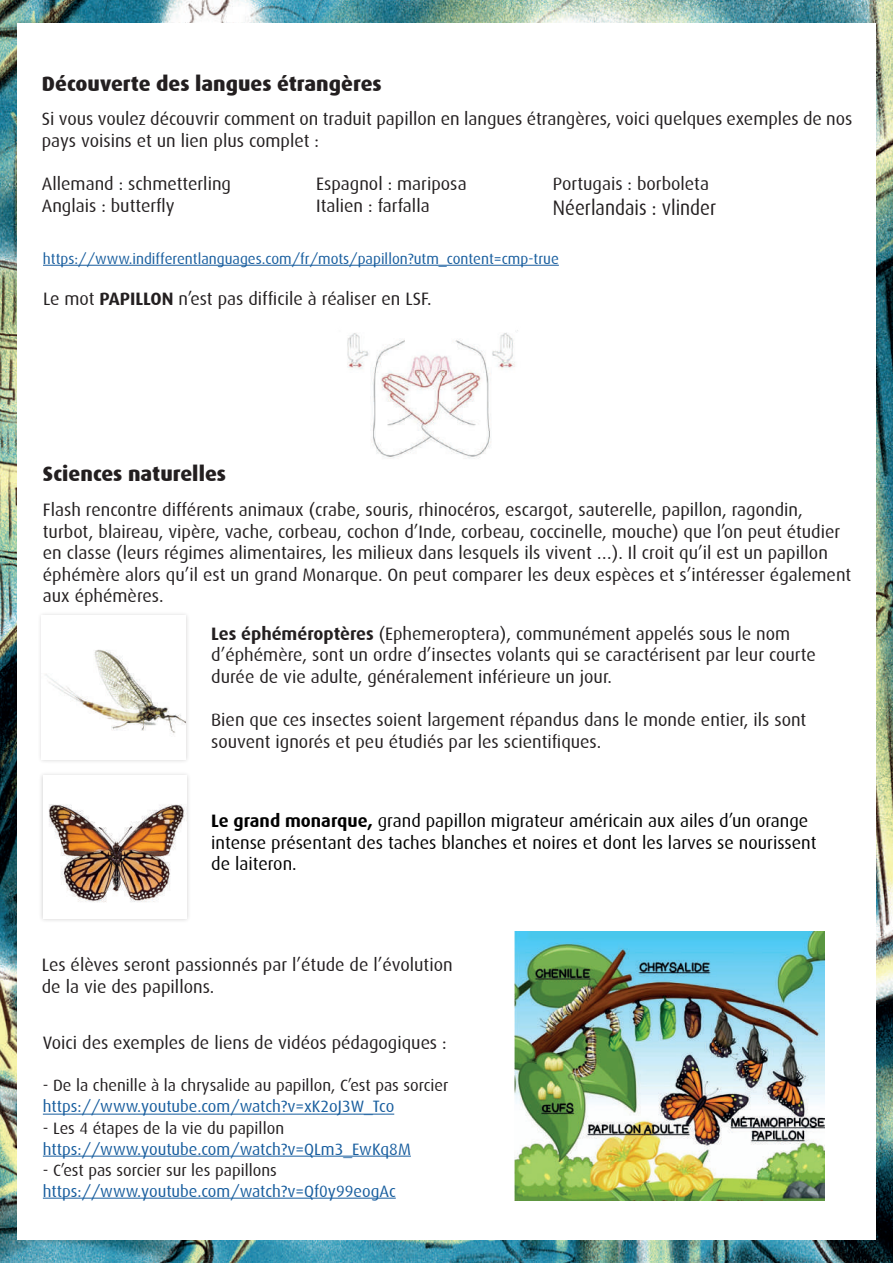
<style>
.page{position:relative;width:893px;height:1263px;background:#fff}
.page>*{position:absolute;margin:0;border:0;box-sizing:border-box;transform-origin:0 0}
.t1{font:800 21px "Dax";color:#231f20}
.t2{font:21px "Dax";color:#231f20;scale:.9 1}
.t3{font:18px/21.6px "Dax";color:#231f20}
.t4{font:18px/21.6px "Dax";color:#000}
.t5{font:16.5px "Dax";color:#175d9e}
.t6{font:16.5px "Dax";color:#231f20}
.t7{font:15px "Dax";color:#175d9e}
.s1{font-weight:700}
</style>
<div class="page">
<img style="left:0;top:0;width:893px;height:1263px">
<div style="left:17px;top:23px;width:859px;height:1217px;background:#fff"></div>
<img style="left:347px;top:330px;width:171px;height:129px">
<hr style="left:43px;top:1114px;width:351px;height:1px;background:#175d9e">
<hr style="left:43px;top:1156px;width:368px;height:1px;background:#175d9e">
<hr style="left:43px;top:1198px;width:353px;height:1px;background:#175d9e">
<img style="left:53px;top:650px;width:133px;height:83px">
<div style="left:39px;top:771px;width:152px;height:153px;background:#231f20;opacity:.2"></div>
<img style="left:43px;top:776px;width:144px;height:143px">
<hr style="left:43px;top:265px;width:516px;height:1px;background:#175d9e">
<img style="left:514px;top:931px;width:311px;height:269px">
<p class="t1" style="left:42px;top:72px;width:341px">Découverte des langues étrangères</p>
<p class="t3" style="left:42px;top:109px;width:812px">Si vous voulez découvrir comment on traduit papillon en langues étrangères, voici quelques exemples de nos pays voisins et un lien plus complet :</p>
<p class="t3" style="left:42px;top:173px;width:191px">Allemand : schmetterling<br>Anglais : butterfly</p>
<p class="t3" style="left:316px;top:173px;width:152px">Espagnol : mariposa<br>Italien : farfalla</p>
<p class="t7" style="left:43px;top:250px;width:517px">https://www.indifferentlanguages.com/fr/mots/papillon?utm_content=cmp-true</p>
<p class="t3" style="left:553px;top:173px;width:158px">Portugais : borboleta</p>
<p class="t2" style="left:553px;top:197px;width:183px">Néerlandais : vlinder</p>
<p class="t3" style="left:43px;top:288px;width:390px">Le mot <span class="s1">PAPILLON</span> n’est pas difficile à réaliser en LSF.</p>
<p class="t1" style="left:43px;top:462px;width:185px">Sciences naturelles</p>
<p class="t3" style="left:43px;top:499px;width:810px">Flash rencontre différents animaux (crabe, souris, rhinocéros, escargot, sauterelle, papillon, ragondin, turbot, blaireau, vipère, vache, corbeau, cochon d’Inde, corbeau, coccinelle, mouche) que l’on peut étudier en classe (leurs régimes alimentaires, les milieux dans lesquels ils vivent …). Il croit qu’il est un papillon éphémère alors qu’il est un grand Monarque. On peut comparer les deux espèces et s’intéresser également aux éphémères.</p>
<p class="t3" style="left:211px;top:623px;width:606px"><span class="s1">Les éphéméroptères</span> (Ephemeroptera), communément appelés sous le nom d’éphémère, sont un ordre d’insectes volants qui se caractérisent par leur courte durée de vie adulte, généralement inférieure un jour.</p>
<p class="t3" style="left:211px;top:709px;width:597px">Bien que ces insectes soient largement répandus dans le monde entier, ils sont souvent ignorés et peu étudiés par les scientifiques.</p>
<p class="t4" style="left:211px;top:810px;width:607px"><span class="s1">Le grand monarque,</span> grand papillon migrateur américain aux ailes d’un orange intense présentant des taches blanches et noires et dont les larves se nourissent de laiteron.</p>
<p class="t3" style="left:42px;top:954px;width:412px">Les élèves seront passionnés par l’étude de l’évolution de la vie des papillons.</p>
<p class="t3" style="left:43px;top:1032px;width:405px">Voici des exemples de liens de vidéos pédagogiques :</p>
<p class="t6" style="left:43px;top:1077px;width:407px">- De la chenille à la chrysalide au papillon, C’est pas sorcier</p>
<p class="t5" style="left:43px;top:1098px;width:353px">https://www.youtube.com/watch?v=xK2oJ3W_Tco</p>
<p class="t6" style="left:43px;top:1119px;width:243px">- Les 4 étapes de la vie du papillon</p>
<p class="t5" style="left:43px;top:1140px;width:370px">https://www.youtube.com/watch?v=QLm3_EwKq8M</p>
<p class="t6" style="left:43px;top:1161px;width:235px">- C’est pas sorcier sur les papillons</p>
<p class="t5" style="left:43px;top:1182px;width:354px">https://www.youtube.com/watch?v=Qf0y99eogAc</p>
</div>
